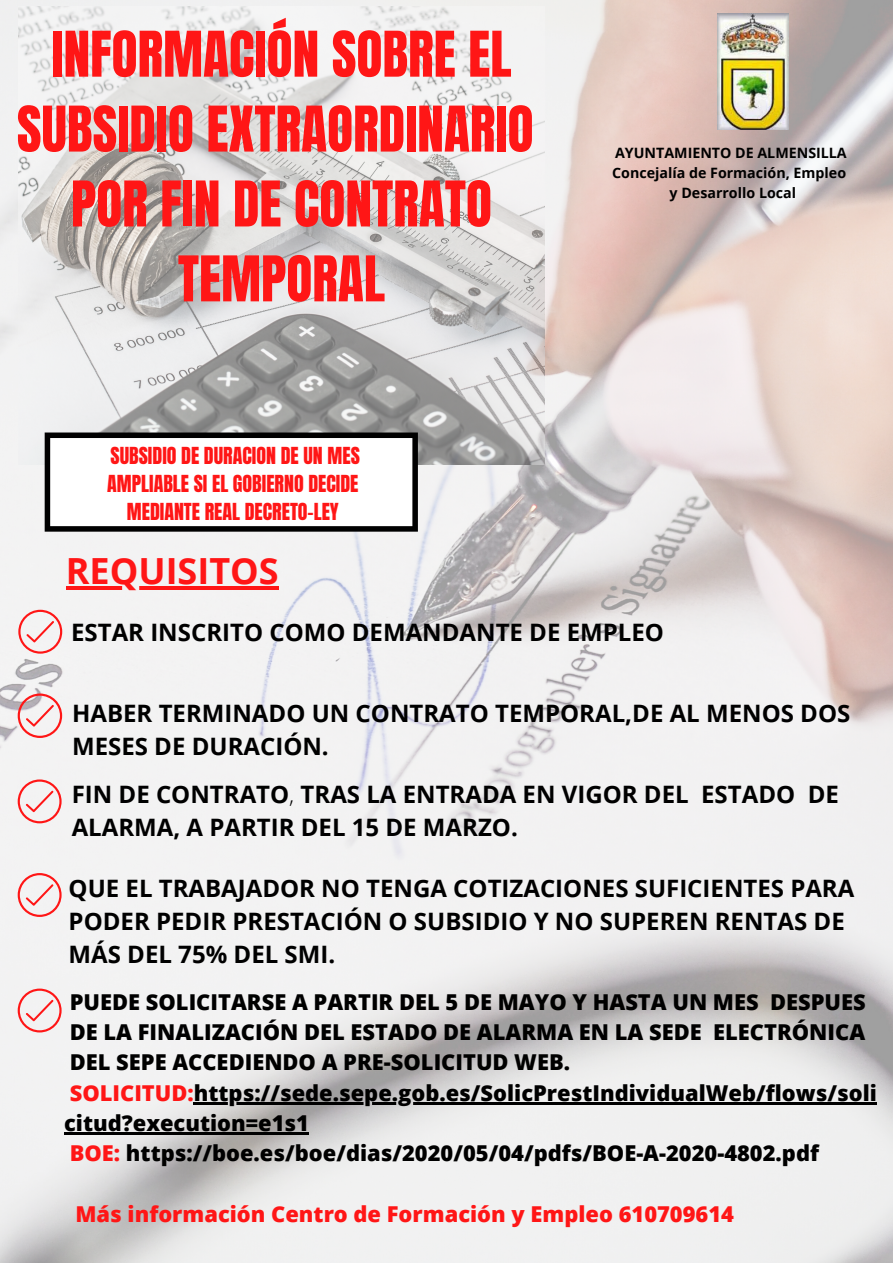
<style>
.page{position:relative;width:893px;height:1263px;background:#fff}
.page>*{position:absolute;margin:0;border:0;box-sizing:border-box;transform-origin:0 0}
.t1{font:53.55px/74.8px "Anton";color:#ff1616;text-align:center}
.t2{font:700 36px "Open Sans";color:#ff1616}
.t3{font:700 24px/33.2px "Open Sans";color:#000}
.t4{font:800 21.9px/30.2px "Open Sans";color:#000}
.t5{font:800 21.9px "Open Sans";color:#ff1616}
.t6{font:19.95px/27.8px "Anton";color:#ff1616;text-align:center}
.t7{font:700 14.25px/19.6px "Open Sans";color:#000;text-align:center}
.s1{font-weight:300}
.s2{color:#ff1616}
</style>
<div class="page">
<img style="left:0;top:0;width:893px;height:1263px">
<img style="left:18px;top:7px;width:526px;height:457px">
<svg style="left:45px;top:432px;width:373px;height:100px"></svg>
<svg style="left:18px;top:693px;width:44px;height:45px"></svg>
<svg style="left:18px;top:779px;width:44px;height:44px"></svg>
<svg style="left:18px;top:873px;width:44px;height:44px"></svg>
<svg style="left:18px;top:610px;width:44px;height:44px"></svg>
<hr style="left:194px;top:1102px;width:683px;height:2px;background:#000">
<hr style="left:64px;top:1132px;width:245px;height:2px;background:#000">
<svg style="left:18px;top:988px;width:44px;height:44px"></svg>
<hr style="left:66px;top:586px;width:213px;height:3px;background:#ff1616">
<img style="left:717px;top:14px;width:72px;height:115px">
<h1 class="t1" style="left:17px;top:18px;width:518px">INFORMACIÓN SOBRE EL<br>SUBSIDIO EXTRAORDINARIO<br>POR FIN DE CONTRATO<br>TEMPORAL</h1>
<p class="t6" style="left:107px;top:442px;width:254px">SUBSIDIO DE DURACION DE UN MES<br>AMPLIABLE SI EL GOBIERNO DECIDE<br>MEDIANTE REAL DECRETO-LEY</p>
<h2 class="t2" style="left:66px;top:546px;width:214px">REQUISITOS</h2>
<p class="t7" style="left:612px;top:143px;width:236px">AYUNTAMIENTO DE ALMENSILLA<br>Concejalía de Formación, Empleo y Desarrollo Local</p>
<p class="t3" style="left:71px;top:615px;width:594px">ESTAR INSCRITO COMO DEMANDANTE DE EMPLEO</p>
<p class="t3" style="left:72px;top:695px;width:779px;line-height:33.5px">HABER TERMINADO UN CONTRATO TEMPORAL,DE AL MENOS DOS<br>MESES DE DURACIÓN.</p>
<p class="t3" style="left:72px;top:777px;width:768px;line-height:33.5px">FIN DE CONTRATO<span class="s1">,</span> TRAS LA ENTRADA EN VIGOR DEL ESTADO DE<br>ALARMA, A PARTIR DEL 15 DE MARZO.</p>
<p class="t3" style="left:69px;top:870px;width:787px">QUE EL TRABAJADOR NO TENGA COTIZACIONES SUFICIENTES PARA<br>PODER PEDIR PRESTACIÓN O SUBSIDIO Y NO SUPEREN RENTAS DE<br>MÁS DEL 75% DEL SMI.</p>
<p class="t4" style="left:64px;top:986px;width:814px">PUEDE SOLICITARSE A PARTIR DEL 5 DE MAYO Y HASTA UN MES DESPUES DE LA FINALIZACIÓN DEL ESTADO DE ALARMA EN LA SEDE ELECTRÓNICA DEL SEPE ACCEDIENDO A PRE-SOLICITUD WEB.<br><span class="s2">SOLICITUD:</span>https://sede.sepe.gob.es/SolicPrestIndividualWeb/flows/soli citud?execution=e1s1<br><span class="s2">BOE:</span> https://boe.es/boe/dias/2020/05/04/pdfs/BOE-A-2020-4802.pdf</p>
<p class="t5" style="left:75px;top:1198px;width:660px">Más información Centro de Formación y Empleo 610709614</p>
</div>
